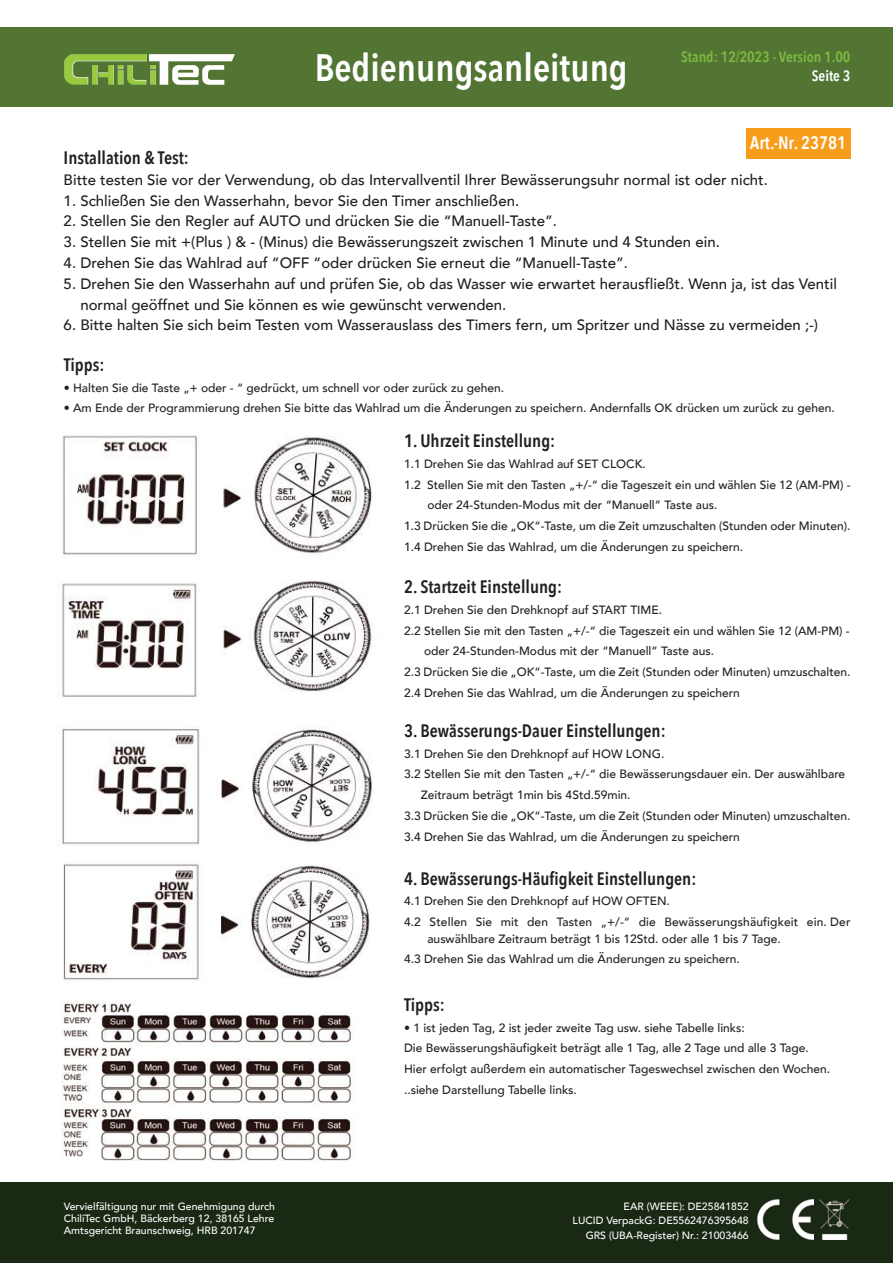
<style>
.page{position:relative;width:893px;height:1263px;background:#fff}
.page>*{position:absolute;margin:0;border:0;box-sizing:border-box;transform-origin:0 0}
.t1{font:600 38.1px "Avenir Next Condensed";color:#fff}
.t2{font:600 18px "Avenir Next Condensed";color:#221f1f}
.t3{font:600 18px "Avenir Next Condensed";color:#fff}
.t4{font:500 15px/20.7px "Avenir";color:#221f1f}
.t5{font:600 15px "Avenir Next Condensed";color:#7eb941}
.t6{font:600 15px "Avenir Next Condensed";color:#fff}
.t7{font:500 12px/20.7px "Avenir";color:#221f1f}
.t8{font:500 10.5px/12px "Avenir";color:#fff;text-align:justify}
</style>
<div class="page">
<div style="left:0;top:27px;width:893px;height:79px;background:#527534"></div>
<div style="left:0;top:1182px;width:893px;height:81px;background:#192914"></div>
<img style="left:820px;top:1199px;width:29px;height:40px">
<img style="left:757px;top:1199px;width:56px;height:40px">
<img style="left:64px;top:54px;width:171px;height:31px">
<div style="left:746px;top:128px;width:104px;height:31px;background:#f89c1b"></div>
<img style="left:62px;top:435px;width:311px;height:124px">
<img style="left:58px;top:580px;width:316px;height:117px">
<img style="left:58px;top:727px;width:315px;height:118px">
<img style="left:63px;top:863px;width:307px;height:118px">
<img style="left:61px;top:1001px;width:290px;height:160px">
<h1 class="t1" style="left:315px;top:52px;width:315px">Bedienungsanleitung</h1>
<p class="t5" style="left:681px;top:50px;width:171px">Stand: 12/2023 - Version 1.00</p>
<p class="t6" style="left:812px;top:70px;width:40px">Seite 3</p>
<h2 class="t3" style="left:750px;top:135px;width:97px">Art.-Nr. 23781</h2>
<h2 class="t2" style="left:64px;top:150px;width:127px">Installation &amp; Test:</h2>
<p class="t4" style="left:64px;top:171px;width:706px">Bitte testen Sie vor der Verwendung, ob das Intervallventil Ihrer Bewässerungsuhr normal ist oder nicht.</p>
<p class="t4" style="left:64px;top:192px;width:457px">1. Schließen Sie den Wasserhahn, bevor Sie den Timer anschließen.</p>
<p class="t4" style="left:64px;top:212px;width:495px">2. Stellen Sie den Regler auf AUTO und drücken Sie die “Manuell-Taste”.</p>
<p class="t4" style="left:64px;top:233px;width:658px">3. Stellen Sie mit +(Plus ) &amp; - (Minus) die Bewässerungszeit zwischen 1 Minute und 4 Stunden ein.</p>
<p class="t4" style="left:64px;top:254px;width:566px">4. Drehen Sie das Wahlrad auf “OFF “oder drücken Sie erneut die “Manuell-Taste”.</p>
<p class="t4" style="left:80px;top:275px;width:758px;text-indent:-17px">5. Drehen Sie den Wasserhahn auf und prüfen Sie, ob das Wasser wie erwartet herausfließt. Wenn ja, ist das Ventil normal geöffnet und Sie können es wie gewünscht verwenden.</p>
<p class="t4" style="left:64px;top:316px;width:756px">6. Bitte halten Sie sich beim Testen vom Wasserauslass des Timers fern, um Spritzer und Nässe zu vermeiden ;-)</p>
<h2 class="t2" style="left:64px;top:357px;width:42px">Tipps:</h2>
<p class="t7" style="left:64px;top:378px;width:772px">ï Halten Sie die Taste „+ oder - “ gedrückt, um schnell vor oder zurück zu gehen.<br>ï Am Ende der Programmierung drehen Sie bitte das Wahlrad um die Änderungen zu speichern. Andernfalls OK drücken um zurück zu gehen.</p>
<p class="t8" style="left:64px;top:1201px;width:213px">Vervielfältigung nur mit Genehmigung durch ChiliTec GmbH, Bäckerberg 12, 38165 Lehre Amtsgericht Braunschweig, HRB 201747</p>
<h2 class="t2" style="left:404px;top:433px;width:153px">1. Uhrzeit Einstellung:</h2>
<p class="t7" style="left:404px;top:455px;width:243px">1.1 Drehen Sie das Wahlrad auf SET CLOCK.</p>
<p class="t7" style="left:404px;top:475px;width:448px">1.2 Stellen Sie mit den Tasten „+/-“ die Tageszeit ein und wählen Sie 12 (AM-PM) -</p>
<p class="t7" style="left:427px;top:496px;width:292px">oder 24-Stunden-Modus mit der “Manuell” Taste aus.</p>
<p class="t7" style="left:404px;top:517px;width:448px">1.3 Drücken Sie die „OK“-Taste, um die Zeit umzuschalten (Stunden oder Minuten).</p>
<p class="t7" style="left:404px;top:538px;width:341px">1.4 Drehen Sie das Wahlrad, um die Änderungen zu speichern.</p>
<h2 class="t2" style="left:404px;top:579px;width:160px">2. Startzeit Einstellung:</h2>
<p class="t7" style="left:404px;top:601px;width:260px">2.1 Drehen Sie den Drehknopf auf START TIME.</p>
<p class="t7" style="left:404px;top:621px;width:447px">2.2 Stellen Sie mit den Tasten „+/-“ die Tageszeit ein und wählen Sie 12 (AM-PM) -</p>
<p class="t7" style="left:424px;top:642px;width:292px">oder 24-Stunden-Modus mit der “Manuell” Taste aus.</p>
<p class="t7" style="left:404px;top:663px;width:448px">2.3 Drücken Sie die „OK“-Taste, um die Zeit (Stunden oder Minuten) umzuschalten.</p>
<p class="t7" style="left:404px;top:684px;width:337px">2.4 Drehen Sie das Wahlrad, um die Änderungen zu speichern</p>
<h2 class="t2" style="left:404px;top:723px;width:263px">3. Bewässerungs-Dauer Einstellungen:</h2>
<p class="t7" style="left:404px;top:744px;width:262px">3.1 Drehen Sie den Drehknopf auf HOW LONG.</p>
<p class="t7" style="left:404px;top:765px;width:443px">3.2 Stellen Sie mit den Tasten „+/-“ die Bewässerungsdauer ein. Der auswählbare</p>
<p class="t7" style="left:421px;top:786px;width:211px">Zeitraum beträgt 1min bis 4Std.59min.</p>
<p class="t7" style="left:404px;top:806px;width:448px">3.3 Drücken Sie die „OK“-Taste, um die Zeit (Stunden oder Minuten) umzuschalten.</p>
<p class="t7" style="left:404px;top:827px;width:337px">3.4 Drehen Sie das Wahlrad, um die Änderungen zu speichern</p>
<h2 class="t2" style="left:404px;top:870px;width:294px">4. Bewässerungs-Häufigkeit Einstellungen:</h2>
<p class="t7" style="left:404px;top:892px;width:448px">4.1 Drehen Sie den Drehknopf auf HOW OFTEN.<br>4.2 Stellen Sie mit den Tasten „+/-“ die Bewässerungshäufigkeit ein. Der</p>
<p class="t7" style="left:404px;top:929px;width:378px;text-indent:23px">auswählbare Zeitraum beträgt 1 bis 12Std. oder alle 1 bis 7 Tage.<br>4.3 Drehen Sie das Wahlrad um die Änderungen zu speichern.</p>
<h2 class="t2" style="left:404px;top:997px;width:42px">Tipps:</h2>
<p class="t7" style="left:404px;top:1018px;width:427px">ï 1 ist jeden Tag, 2 ist jeder zweite Tag usw. siehe Tabelle links:<br>Die Bewässerungshäufigkeit beträgt alle 1 Tag, alle 2 Tage und alle 3 Tage.<br>Hier erfolgt außerdem ein automatischer Tageswechsel zwischen den Wochen. ..siehe Darstellung Tabelle links.</p>
<p class="t8" style="left:573px;top:1200px;width:178px;line-height:14.7px;text-align:right">EAR (WEEE): DE25841852<br>LUCID VerpackG: DE5562476395648<br>GRS (UBA-Register) Nr.: 21003466</p>
</div>
